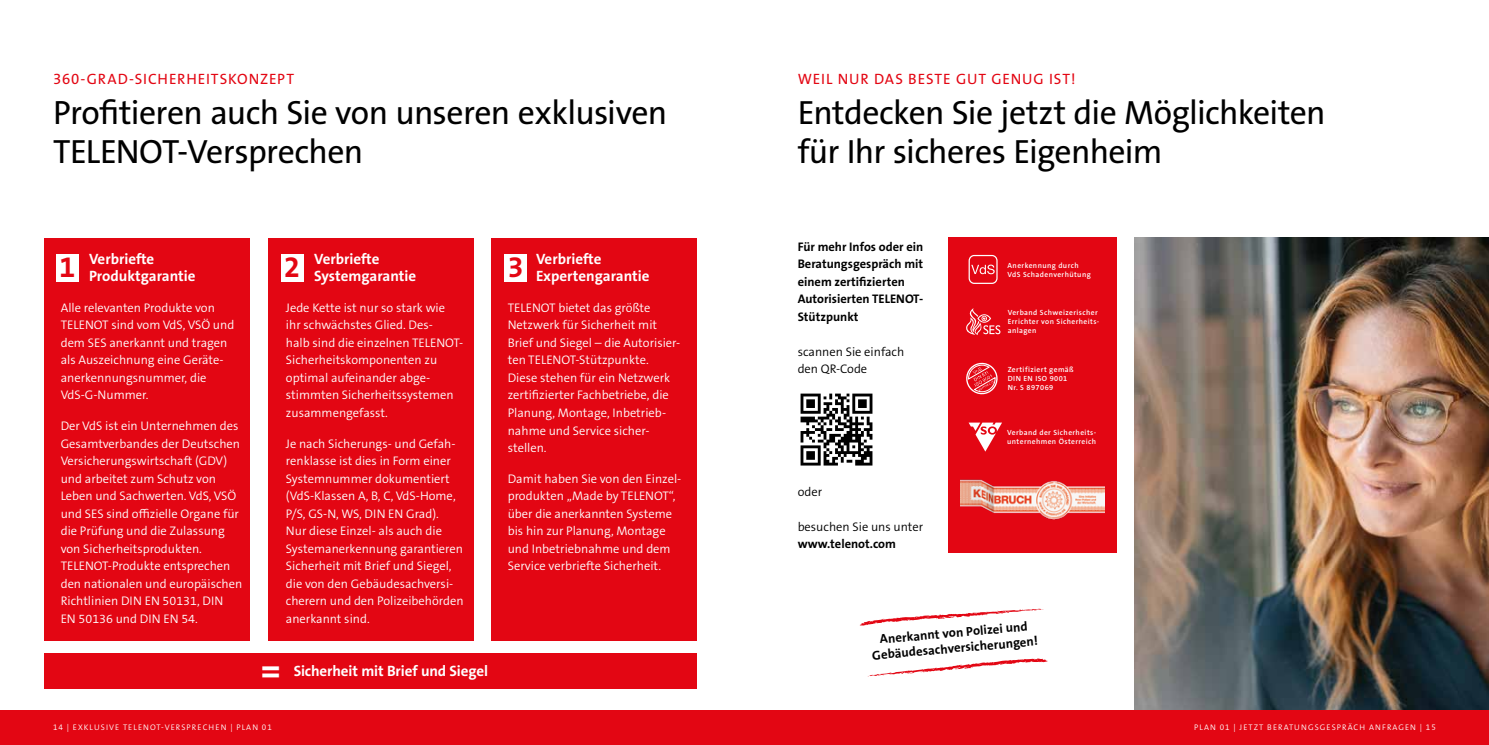
<style>
.page{position:relative;width:1489px;height:745px;background:#fff}
.page>*{position:absolute;margin:0;border:0;box-sizing:border-box;transform-origin:0 0}
.t1{font:700 37.38px "The Sans B Plus W7";color:#fff}
.t2{font:33.75px/39.4px "The Sans B Plus W5 Plain";letter-spacing:-.02em;color:#000}
.t3{font:700 28.75px "The Sans B Plus W7";color:#e30613}
.t4{font:700 15px/17.5px "The Sans B Plus W7";color:#fff}
.t5{font:15px "The Sans B Plus W5 Plain";letter-spacing:.06em;color:#e30613}
.t6{font:700 12.88px/15.4px "The Sans B Plus W7";color:#000;text-align:center}
.t7{font:300 12.5px/17.5px "The Sans B Plus W4";color:#fff}
.t8{font:700 12.5px/17.5px "The Sans B Plus W7";color:#000}
.t9{font:300 12.5px/17.5px "The Sans B Plus W4";color:#000}
.t10{font:300 8.12px "The Sans B Plus W4";letter-spacing:.135em;color:#fff}
.t11{font:600 7.5px/8.9px "The Sans B Plus W6";letter-spacing:.055em;color:#fff}
</style>
<div class="page">
<img style="left:1134px;top:237px;width:354px;height:473px">
<div style="left:44px;top:653px;width:653px;height:35px;background:#e30613"></div>
<div style="left:491px;top:237px;width:206px;height:403px;background:#e30613"></div>
<div style="left:504px;top:253px;width:23px;height:28px;background:#fff"></div>
<div style="left:268px;top:237px;width:205px;height:403px;background:#e30613"></div>
<div style="left:281px;top:253px;width:22px;height:28px;background:#fff"></div>
<div style="left:44px;top:237px;width:206px;height:403px;background:#e30613"></div>
<div style="left:56px;top:253px;width:23px;height:28px;background:#fff"></div>
<div style="left:797px;top:390px;width:78px;height:78px;background:linear-gradient(to right,#fff,#fff)"></div>
<svg style="left:800px;top:393px;width:72px;height:72px"></svg>
<svg style="left:869px;top:658px;width:178px;height:18px"></svg>
<svg style="left:860px;top:608px;width:183px;height:17px"></svg>
<div style="left:948px;top:237px;width:168px;height:315px;background:#e30613"></div>
<svg style="left:971px;top:264px;width:23px;height:10px"></svg>
<div style="left:968px;top:255px;width:29px;height:29px;border:1px solid #fff;border-radius:5px"></div>
<svg style="left:966px;top:362px;width:32px;height:33px"></svg>
<img style="left:960px;top:479px;width:144px;height:41px">
<svg style="left:966px;top:308px;width:34px;height:27px"></svg>
<svg style="left:968px;top:422px;width:34px;height:29px"></svg>
<div style="left:0;top:710px;width:744px;height:34px;background:#e30613"></div>
<div style="left:744px;top:710px;width:744px;height:34px;background:#e30613"></div>
<p class="t5" style="left:53px;top:69px;width:242px">360-GRAD-SICHERHEITSKONZEPT</p>
<h2 class="t2" style="left:53px;top:92px;width:615px">Profitieren auch Sie von unseren exklusiven<br>TELENOT-Versprechen</h2>
<p class="t4" style="left:89px;top:250px;width:108px">Verbriefte<br>Produktgarantie</p>
<p class="t7" style="left:61px;top:299px;width:175px">Alle relevanten Produkte von<br>TELENOT sind vom VdS, VSÖ und dem SES anerkannt und tragen als Auszeichnung eine Geräte&shy;anerkennungsnummer, die<br>VdS-G-Nummer.</p>
<p class="t7" style="left:61px;top:417px;width:183px">Der VdS ist ein Unternehmen des<br>Gesamtverbandes der Deutschen<br>Versicherungswirtschaft (GDV) und arbeitet zum Schutz von<br>Leben und Sachwerten. VdS, VSÖ und SES sind offizielle Organe für die Prüfung und die Zulassung von Sicherheitsprodukten.<br>TELENOT-Produkte entsprechen den nationalen und europäischen<br>Richtlinien DIN EN 50131, DIN<br>EN 50136 und DIN EN 54.</p>
<h3 class="t3" style="left:59px;top:248px;width:17px">1</h3>
<p class="t4" style="left:314px;top:250px;width:103px">Verbriefte<br>Systemgarantie</p>
<p class="t7" style="left:286px;top:299px;width:179px">Jede Kette ist nur so stark wie<br>ihr schwächstes Glied. Des-<br>halb sind die einzelnen TELENOT-<br>Sicherheitskomponenten zu optimal aufeinander abge&shy;stimmten Sicherheitssystemen zusammengefasst.</p>
<p class="t7" style="left:286px;top:434px;width:179px">Je nach Sicherungs- und Gefah&shy;renklasse ist dies in Form einer<br>Systemnummer dokumentiert (VdS-Klassen A, B, C, VdS-Home,<br>P/S, GS-N, WS, DIN EN Grad).<br>Nur diese Einzel- als auch die<br>Systemanerkennung garantieren<br>Sicherheit mit Brief und Siegel, die von den Gebäudesachversi&shy;cherern und den Polizeibehörden anerkannt sind.</p>
<h3 class="t3" style="left:284px;top:248px;width:17px">2</h3>
<h1 class="t1" style="left:260px;top:645px;width:22px">=</h1>
<p class="t4" style="left:294px;top:662px;width:196px">Sicherheit mit Brief und Siegel</p>
<p class="t4" style="left:536px;top:250px;width:115px">Verbriefte<br>Expertengarantie</p>
<p class="t7" style="left:507px;top:299px;width:174px">TELENOT bietet das größte<br>Netzwerk für Sicherheit mit<br>Brief und Siegel – die Autorisier&shy;ten TELENOT-Stützpunkte.<br>Diese stehen für ein Netzwerk zertifizierter Fachbetriebe, die<br>Planung, Montage, Inbetrieb&shy;nahme und Service sicher&shy;stellen.</p>
<p class="t7" style="left:507px;top:469px;width:175px">Damit haben Sie von den Einzel&shy;produkten „Made by TELENOT“, über die anerkannten Systeme bis hin zur Planung, Montage und Inbetriebnahme und dem<br>Service verbriefte Sicherheit.</p>
<h3 class="t3" style="left:508px;top:248px;width:17px">3</h3>
<p class="t5" style="left:797px;top:69px;width:279px">WEIL NUR DAS BESTE GUT GENUG IST!</p>
<h2 class="t2" style="left:797px;top:92px;width:529px">Entdecken Sie jetzt die Möglichkeiten für Ihr sicheres Eigenheim</h2>
<p class="t8" style="left:797px;top:237px;width:127px">Für mehr Infos oder ein<br>Beratungsgespräch mit einem zertifizierten<br>Autorisierten TELENOT-<br>Stützpunkt</p>
<p class="t9" style="left:797px;top:342px;width:108px">scannen Sie einfach den QR-Code</p>
<p class="t9" style="left:797px;top:482px;width:26px">oder</p>
<p class="t9" style="left:797px;top:517px;width:127px">besuchen Sie uns unter</p>
<p class="t8" style="left:797px;top:535px;width:100px">www.telenot.com</p>
<p class="t11" style="left:1007px;top:261px;width:85px">Anerkennung durch<br>VdS Schadenverhütung</p>
<p class="t11" style="left:1007px;top:308px;width:93px">Verband Schweizerischer<br>Errichter von Sicherheits&shy;anlagen</p>
<p class="t11" style="left:1007px;top:365px;width:68px">Zertifiziert gemäß<br>DIN EN ISO 9001<br>Nr. S 897069</p>
<p class="t11" style="left:1007px;top:428px;width:91px">Verband der Sicherheits&shy;unternehmen Österreich</p>
<p class="t6" style="left:870px;top:632px;width:168px;rotate:-5deg">Anerkannt von Polizei und<br>Gebäudesachversicherungen!</p>
<p class="t10" style="left:53px;top:721px;width:220px">14 | EXKLUSIVE TELENOT-VERSPRECHEN | PLAN 01</p>
<p class="t10" style="left:1194px;top:721px;width:243px">PLAN 01 | JETZT BERATUNGSGESPRÄCH ANFRAGEN | 15</p>
</div>
